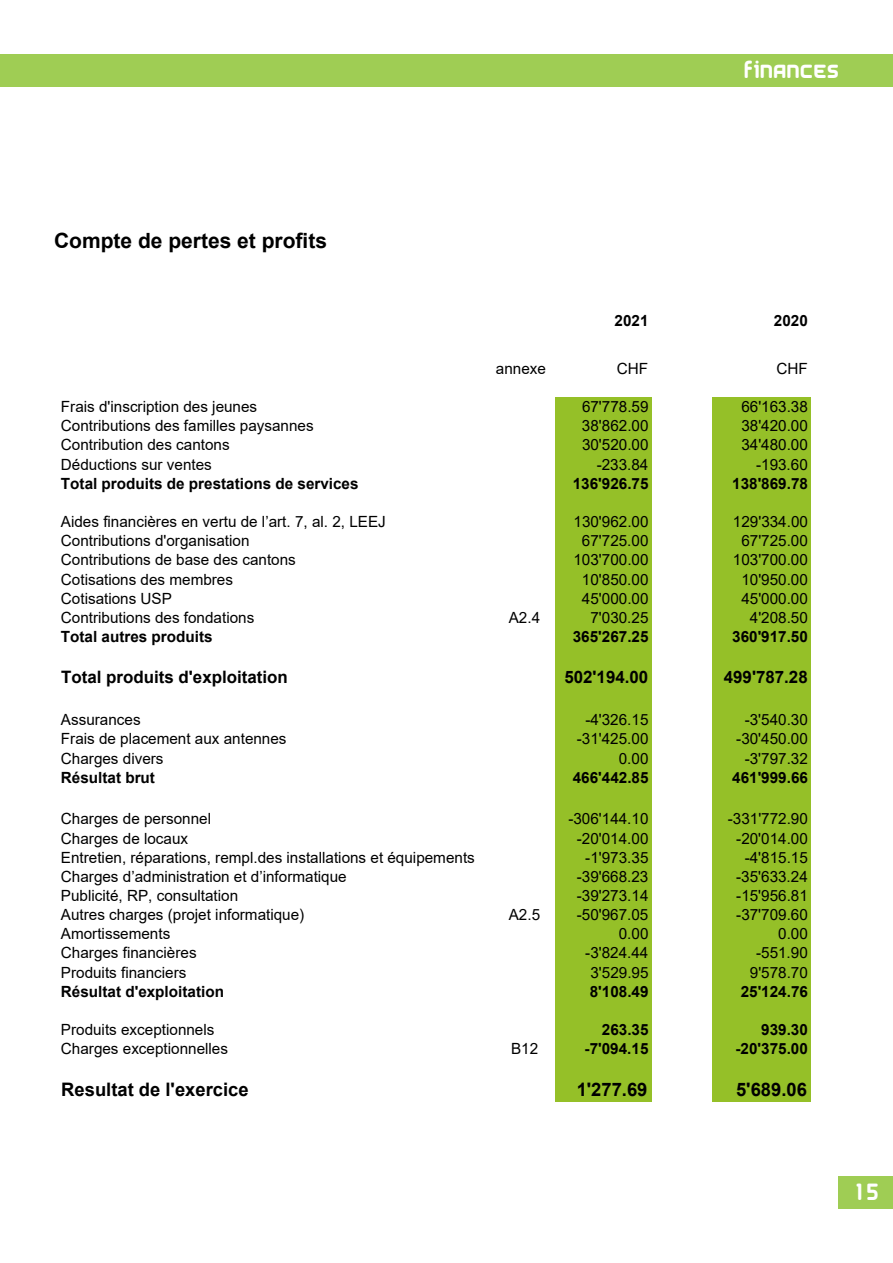
<style>
.page{position:relative;width:893px;height:1263px;background:#fff}
.page>*{position:absolute;margin:0;border:0;box-sizing:border-box;transform-origin:0 0}
.t1{font:700 21px "Arial";color:#000}
.t2{font:21px "Airstrip Four";color:#fff}
.t3{font:700 18.6px "Arial";color:#000}
.t4{font:700 17.1px "Arial";color:#000}
.t5{font:15.45px "Arial";color:#000}
.t6{font:700 15.45px "Arial";color:#000}
</style>
<div class="page">
<div style="left:0;top:54px;width:893px;height:32px;background:#9fcd54"></div>
<div style="left:555px;top:397px;width:96px;height:705px;background:#95c028"></div>
<div style="left:713px;top:397px;width:98px;height:705px;background:#95c028"></div>
<div style="left:839px;top:1177px;width:54px;height:32px;background:#9fcd54"></div>
<h1 class="t2" style="left:744px;top:59px;width:97px">Finances</h1>
<h1 class="t1" style="left:54px;top:226px;width:275px">Compte de pertes et profits</h1>
<p class="t6" style="left:615px;top:310px;width:35px">2021</p>
<p class="t6" style="left:774px;top:310px;width:35px">2020</p>
<p class="t5" style="left:496px;top:358px;width:52px">annexe</p>
<p class="t5" style="left:617px;top:358px;width:33px">CHF</p>
<p class="t5" style="left:776px;top:358px;width:33px">CHF</p>
<p class="t5" style="left:61px;top:396px;width:198px">Frais d'inscription des jeunes</p>
<p class="t5" style="left:582px;top:396px;width:68px">67'778.59</p>
<p class="t5" style="left:741px;top:396px;width:68px">66'163.38</p>
<p class="t5" style="left:61px;top:415px;width:254px">Contributions des familles paysannes</p>
<p class="t5" style="left:582px;top:415px;width:68px">38'862.00</p>
<p class="t5" style="left:741px;top:415px;width:68px">38'420.00</p>
<p class="t5" style="left:61px;top:434px;width:170px">Contribution des cantons</p>
<p class="t5" style="left:582px;top:434px;width:68px">30'520.00</p>
<p class="t5" style="left:741px;top:434px;width:68px">34'480.00</p>
<p class="t5" style="left:61px;top:453px;width:152px">Déductions sur ventes</p>
<p class="t5" style="left:597px;top:453px;width:53px">-233.84</p>
<p class="t5" style="left:756px;top:453px;width:53px">-193.60</p>
<p class="t6" style="left:61px;top:472px;width:299px">Total produits de prestations de services</p>
<p class="t6" style="left:573px;top:472px;width:77px">136'926.75</p>
<p class="t6" style="left:732px;top:472px;width:77px">138'869.78</p>
<p class="t5" style="left:61px;top:511px;width:326px">Aides financières en vertu de l’art. 7, al. 2, LEEJ</p>
<p class="t5" style="left:573px;top:511px;width:77px">130'962.00</p>
<p class="t5" style="left:733px;top:511px;width:77px">129'334.00</p>
<p class="t5" style="left:61px;top:530px;width:190px">Contributions d'organisation</p>
<p class="t5" style="left:582px;top:530px;width:68px">67'725.00</p>
<p class="t5" style="left:741px;top:530px;width:68px">67'725.00</p>
<p class="t5" style="left:61px;top:549px;width:236px">Contributions de base des cantons</p>
<p class="t5" style="left:573px;top:549px;width:77px">103'700.00</p>
<p class="t5" style="left:733px;top:549px;width:77px">103'700.00</p>
<p class="t5" style="left:61px;top:568px;width:174px">Cotisations des membres</p>
<p class="t5" style="left:582px;top:568px;width:68px">10'850.00</p>
<p class="t5" style="left:741px;top:568px;width:68px">10'950.00</p>
<p class="t5" style="left:61px;top:588px;width:113px">Cotisations USP</p>
<p class="t5" style="left:582px;top:588px;width:68px">45'000.00</p>
<p class="t5" style="left:741px;top:588px;width:68px">45'000.00</p>
<p class="t5" style="left:61px;top:607px;width:195px">Contributions des fondations</p>
<p class="t5" style="left:509px;top:607px;width:33px">A2.4</p>
<p class="t5" style="left:590px;top:607px;width:60px">7'030.25</p>
<p class="t5" style="left:750px;top:607px;width:60px">4'208.50</p>
<p class="t6" style="left:61px;top:626px;width:153px">Total autres produits</p>
<p class="t6" style="left:573px;top:626px;width:77px">365'267.25</p>
<p class="t6" style="left:732px;top:626px;width:77px">360'917.50</p>
<p class="t4" style="left:61px;top:664px;width:228px">Total produits d'exploitation</p>
<p class="t4" style="left:564px;top:664px;width:85px">502'194.00</p>
<p class="t4" style="left:724px;top:664px;width:85px">499'787.28</p>
<p class="t5" style="left:61px;top:709px;width:81px">Assurances</p>
<p class="t5" style="left:585px;top:709px;width:65px">-4'326.15</p>
<p class="t5" style="left:745px;top:709px;width:65px">-3'540.30</p>
<p class="t5" style="left:61px;top:728px;width:227px">Frais de placement aux antennes</p>
<p class="t5" style="left:577px;top:728px;width:73px">-31'425.00</p>
<p class="t5" style="left:736px;top:728px;width:73px">-30'450.00</p>
<p class="t5" style="left:61px;top:747px;width:104px">Charges divers</p>
<p class="t5" style="left:619px;top:747px;width:31px">0.00</p>
<p class="t5" style="left:745px;top:747px;width:65px">-3'797.32</p>
<p class="t6" style="left:61px;top:766px;width:96px">Résultat brut</p>
<p class="t6" style="left:573px;top:766px;width:77px">466'442.85</p>
<p class="t6" style="left:732px;top:766px;width:77px">461'999.66</p>
<p class="t5" style="left:61px;top:808px;width:152px">Charges de personnel</p>
<p class="t5" style="left:568px;top:808px;width:82px">-306'144.10</p>
<p class="t5" style="left:728px;top:808px;width:82px">-331'772.90</p>
<p class="t5" style="left:61px;top:827px;width:129px">Charges de locaux</p>
<p class="t5" style="left:577px;top:827px;width:73px">-20'014.00</p>
<p class="t5" style="left:736px;top:827px;width:73px">-20'014.00</p>
<p class="t5" style="left:61px;top:847px;width:415px">Entretien, réparations, rempl.des installations et équipements</p>
<p class="t5" style="left:585px;top:847px;width:65px">-1'973.35</p>
<p class="t5" style="left:745px;top:847px;width:65px">-4'815.15</p>
<p class="t5" style="left:61px;top:866px;width:287px">Charges d’administration et d’informatique</p>
<p class="t5" style="left:577px;top:866px;width:73px">-39'668.23</p>
<p class="t5" style="left:736px;top:866px;width:73px">-35'633.24</p>
<p class="t5" style="left:61px;top:885px;width:179px">Publicité, RP, consultation</p>
<p class="t5" style="left:577px;top:885px;width:73px">-39'273.14</p>
<p class="t5" style="left:736px;top:885px;width:73px">-15'956.81</p>
<p class="t5" style="left:61px;top:904px;width:245px">Autres charges (projet informatique)</p>
<p class="t5" style="left:509px;top:904px;width:33px">A2.5</p>
<p class="t5" style="left:577px;top:904px;width:73px">-50'967.05</p>
<p class="t5" style="left:736px;top:904px;width:73px">-37'709.60</p>
<p class="t5" style="left:61px;top:923px;width:111px">Amortissements</p>
<p class="t5" style="left:619px;top:923px;width:31px">0.00</p>
<p class="t5" style="left:778px;top:923px;width:31px">0.00</p>
<p class="t5" style="left:61px;top:942px;width:137px">Charges financières</p>
<p class="t5" style="left:585px;top:942px;width:65px">-3'824.44</p>
<p class="t5" style="left:756px;top:942px;width:53px">-551.90</p>
<p class="t5" style="left:61px;top:961px;width:127px">Produits financiers</p>
<p class="t5" style="left:590px;top:961px;width:60px">3'529.95</p>
<p class="t5" style="left:750px;top:961px;width:60px">9'578.70</p>
<p class="t6" style="left:61px;top:980px;width:165px">Résultat d'exploitation</p>
<p class="t6" style="left:590px;top:980px;width:60px">8'108.49</p>
<p class="t6" style="left:741px;top:980px;width:69px">25'124.76</p>
<p class="t5" style="left:61px;top:1019px;width:155px">Produits exceptionnels</p>
<p class="t6" style="left:602px;top:1019px;width:48px">263.35</p>
<p class="t6" style="left:761px;top:1019px;width:48px">939.30</p>
<p class="t5" style="left:61px;top:1038px;width:169px">Charges exceptionnelles</p>
<p class="t5" style="left:511px;top:1038px;width:29px">B12</p>
<p class="t6" style="left:585px;top:1038px;width:65px">-7'094.15</p>
<p class="t6" style="left:735px;top:1038px;width:74px">-20'375.00</p>
<p class="t3" style="left:61px;top:1076px;width:189px">Resultat de l'exercice</p>
<p class="t3" style="left:577px;top:1076px;width:72px">1'277.69</p>
<p class="t3" style="left:736px;top:1076px;width:72px">5'689.06</p>
<h1 class="t2" style="left:853px;top:1181px;width:27px">15</h1>
</div>
